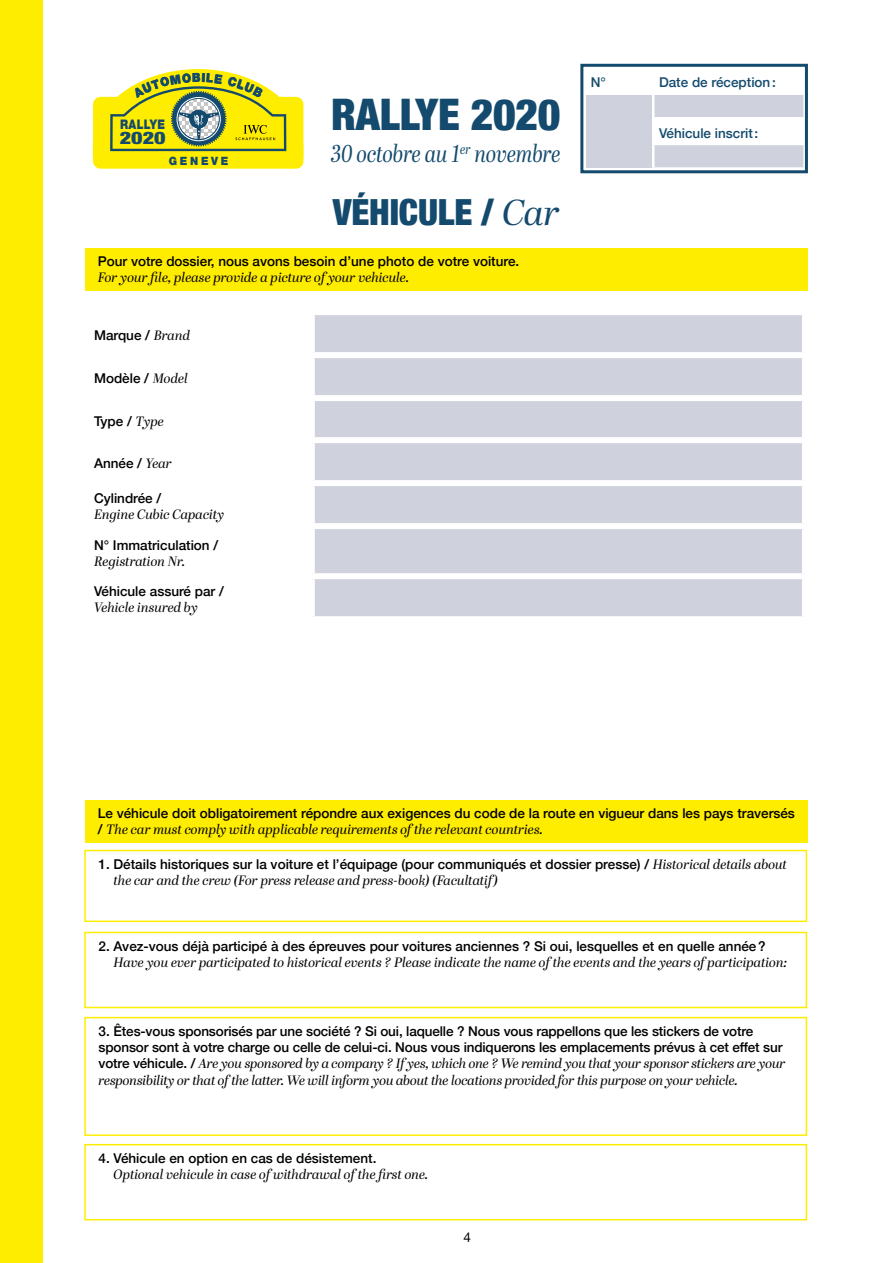
<style>
.page{position:relative;width:893px;height:1263px;background:#fff}
.page>*{position:absolute;margin:0;border:0;box-sizing:border-box;transform-origin:0 0}
.t1{font:900 condensed 43.5px "Helvetica Neue";letter-spacing:-.005em;color:#134a6d}
.t2{font:900 condensed 36px "Helvetica Neue";letter-spacing:-.005em;color:#134a6d}
.t3{font:italic 24.3px "Abril Display";color:#134a6d;scale:.83 1}
.t4{font:900 condensed 17.25px "Helvetica Neue";color:#134a6d;scale:1.27 1}
.t5{font:500 13.5px/16.2px "Helvetica Neue";color:#000}
.t6{font:italic 13.5px/16.2px "Abril Display";letter-spacing:-.01em;color:#000}
.t7{font:500 13.5px "Helvetica Neue";color:#134a6d}
.t8{font:13.5px "Helvetica Neue";color:#000}
.t9{font:900 13.2px "Helvetica Neue";letter-spacing:.03em;color:#134a6d;scale:.82 1}
.t10{font:900 11.4px "Helvetica Neue";letter-spacing:.25em;color:#134a6d;scale:.94 1}
.s1{font-family:"Abril Display";font-weight:400;font-style:italic;font-stretch:normal}
.s2{font-family:"Abril Display";font-weight:400;font-style:italic}
.s3{font-family:"Helvetica Neue";font-weight:500;font-style:normal}
</style>
<div class="page">
<svg style="left:655px;top:95px;width:148px;height:72px"></svg>
<hr style="left:653px;top:117px;width:153px;height:3px;background:#fff">
<hr style="left:653px;top:142px;width:153px;height:3px;background:#fff">
<div style="left:580px;top:64px;width:228px;height:109px;border:3px solid #134a6d"></div>
<div style="left:586px;top:95px;width:66px;height:73px;background:#cfd2dd"></div>
<div style="left:0;top:0;width:43px;height:1263px;background:#ffed00"></div>
<div style="left:315px;top:315px;width:487px;height:301px;background:#cfd2dd"></div>
<div style="left:312px;top:352px;width:496px;height:6px;background:#fff"></div>
<div style="left:312px;top:395px;width:496px;height:6px;background:#fff"></div>
<div style="left:312px;top:437px;width:496px;height:6px;background:#fff"></div>
<div style="left:312px;top:480px;width:496px;height:6px;background:#fff"></div>
<div style="left:312px;top:523px;width:496px;height:6px;background:#fff"></div>
<div style="left:312px;top:573px;width:496px;height:6px;background:#fff"></div>
<div style="left:85px;top:248px;width:723px;height:43px;background:#ffed00"></div>
<div style="left:85px;top:800px;width:723px;height:42px;background:#ffed00"></div>
<div style="left:84px;top:850px;width:723px;height:72px;border:2px solid #ffed00"></div>
<div style="left:84px;top:932px;width:723px;height:76px;border:2px solid #ffed00"></div>
<div style="left:84px;top:1144px;width:723px;height:76px;border:2px solid #ffed00"></div>
<div style="left:84px;top:1017px;width:723px;height:119px;border:2px solid #ffed00"></div>
<svg style="left:93px;top:69px;width:211px;height:100px;background:#e3dc3a"></svg>
<p class="t9" style="left:120px;top:117px;width:56px">RALLYE</p>
<p class="t4" style="left:120px;top:128px;width:38px">2020</p>
<p class="t10" style="left:169px;top:154px;width:65px">GENEVE</p>
<h1 class="t1" style="left:331px;top:79px;width:231px">RALLYE 2020</h1>
<h3 class="t3" style="left:331px;top:137px;width:278px">30 octobre au 1<sup>er</sup> novembre</h3>
<h2 class="t2" style="left:333px;top:183px;width:229px">VÉHICULE / <span class="s1">Car</span></h2>
<p class="t5" style="left:98px;top:252px;width:423px">Pour votre dossier, nous avons besoin d’une photo de votre voiture.</p>
<p class="t6" style="left:98px;top:270px;width:313px">For your file, please provide a picture of your vehicule.</p>
<p class="t5" style="left:94px;top:326px;width:98px">Marque / <span class="s2">Brand</span></p>
<p class="t5" style="left:94px;top:369px;width:95px">Modèle / <span class="s2">Model</span></p>
<p class="t5" style="left:94px;top:412px;width:71px">Type / <span class="s2">Type</span></p>
<p class="t5" style="left:94px;top:454px;width:79px">Année / <span class="s2">Year</span></p>
<p class="t5" style="left:94px;top:489px;width:69px">Cylindrée /</p>
<p class="t6" style="left:94px;top:507px;width:132px">Engine Cubic Capacity</p>
<p class="t5" style="left:94px;top:536px;width:126px">N° Immatriculation /</p>
<p class="t6" style="left:94px;top:554px;width:93px">Registration Nr.</p>
<p class="t5" style="left:94px;top:582px;width:131px">Véhicule assuré par /</p>
<p class="t6" style="left:94px;top:600px;width:105px">Vehicle insured by</p>
<p class="t7" style="left:591px;top:72px;width:17px">N°</p>
<p class="t7" style="left:659px;top:72px;width:118px">Date de réception:</p>
<p class="t7" style="left:659px;top:122px;width:101px">Véhicule inscrit:</p>
<p class="t5" style="left:98px;top:804px;width:699px">Le véhicule doit obligatoirement répondre aux exigences du code de la route en vigueur dans les pays traversés</p>
<p class="t6" style="left:98px;top:822px;width:447px"><span class="s3">/</span> The car must comply with applicable requirements of the relevant countries.</p>
<p class="t5" style="left:99px;top:855px;width:690px">1. Détails historiques sur la voiture et l’équipage (pour communiqués et dossier presse) / <span class="s2">Historical details about</span></p>
<p class="t6" style="left:114px;top:873px;width:386px">the car and the crew (For press release and press-book) (Facultatif)</p>
<p class="t5" style="left:99px;top:937px;width:669px">2. Avez-vous déjà participé à des épreuves pour voitures anciennes ? Si oui, lesquelles et en quelle année?</p>
<p class="t6" style="left:114px;top:955px;width:675px">Have you ever participated to historical events ? Please indicate the name of the events and the years of participation:</p>
<p class="t5" style="left:99px;top:1022px;width:685px">3. Êtes-vous sponsorisés par une société ? Si oui, laquelle ? Nous vous rappellons que les stickers de votre sponsor sont à votre charge ou celle de celui-ci. Nous vous indiquerons les emplacements prévus à cet effet sur</p>
<p class="t6" style="left:99px;top:1056px;width:689px"><span class="s3">votre véhicule. /</span> Are you sponsored by a company ? If yes, which one ? We remind you that your sponsor stickers are your responsibility or that of the latter. We will inform you about the locations provided for this purpose on your vehicle.</p>
<p class="t5" style="left:99px;top:1149px;width:279px">4. Véhicule en option en cas de désistement.</p>
<p class="t6" style="left:114px;top:1167px;width:316px">Optional vehicule in case of withdrawal of the first one.</p>
<p class="t8" style="left:463px;top:1227px;width:9px">4</p>
</div>
